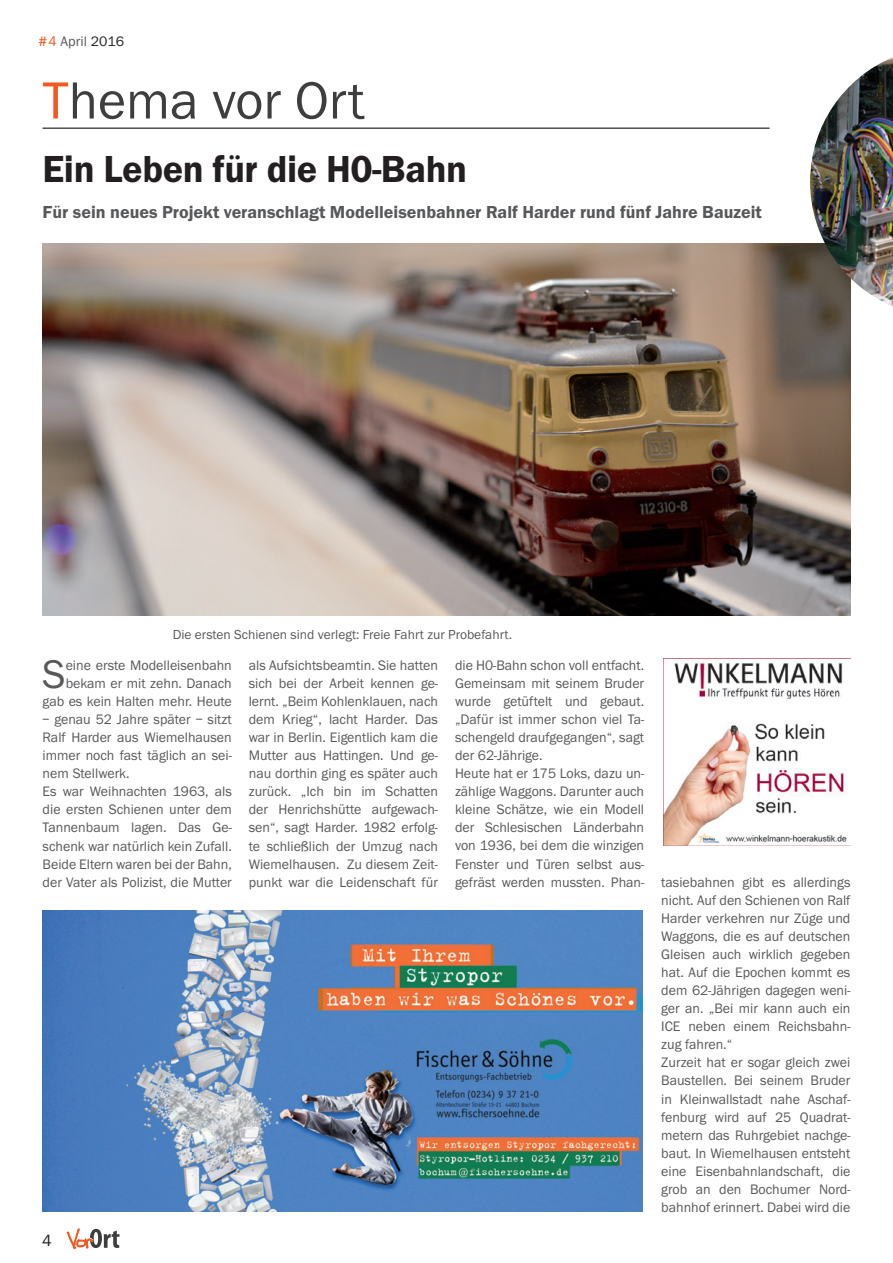
<style>
.page{position:relative;width:893px;height:1263px;background:#fff}
.page>*{position:absolute;margin:0;border:0;box-sizing:border-box;transform-origin:0 0}
.t1{font:54px "Franklin Goth EF";color:#3e3e3f}
.t2{font:41.4px "Franklin Goth EF";color:#57585a}
.t3{font:600 39px "Franklin Goth EF";letter-spacing:-.01em;color:#231f20}
.t4{font:600 18px "Franklin Goth EF";color:#57585a}
.t5{font:16.5px "Franklin Goth EF";color:#231f20}
.t6{font:14.25px/18px "Franklin Goth EF";color:#57585a;text-align:justify}
.t7{font:13.5px "Franklin Goth EF";color:#57585a}
.s1{color:#f15921}
.s2{color:#231f20}
</style>
<div class="page">
<svg style="left:67px;top:1228px;width:53px;height:21px"></svg>
<hr style="left:43px;top:128px;width:727px;height:1px;background:#231f20">
<img style="left:43px;top:243px;width:807px;height:372px">
<img style="left:43px;top:910px;width:600px;height:302px">
<img style="left:663px;top:658px;width:187px;height:187px">
<img style="left:810px;top:57px;width:83px;height:249px">
<p class="t6" style="left:39px;top:33px;width:87px"><span class="s1">#4</span> April <span class="s2">2016</span></p>
<h1 class="t1" style="left:43px;top:71px;width:324px"><span class="s1">T</span>hema vor Ort</h1>
<h3 class="t3" style="left:43px;top:147px;width:426px">Ein Leben für die H0-Bahn</h3>
<p class="t4" style="left:43px;top:202px;width:721px">Für sein neues Projekt veranschlagt Modelleisenbahner Ralf Harder rund fünf Jahre Bauzeit</p>
<p class="t7" style="left:173px;top:627px;width:341px">Die ersten Schienen sind verlegt: Freie Fahrt zur Probefahrt.</p>
<h2 class="t2" style="left:43px;top:651px;width:25px">S</h2>
<p class="t6" style="left:43px;top:656px;width:191px;text-align:right">eine erste Modelleisenbahn bekam er mit zehn. Danach gab es kein Halten mehr. Heute</p>
<p class="t6" style="left:43px;top:710px;width:191px;text-align:left">– genau 52 Jahre später – sitzt<br>Ralf Harder aus Wiemelhausen immer noch fast täglich an sei&shy;nem Stellwerk.<br>Es war Weihnachten 1963, als die ersten Schienen unter dem<br>Tannenbaum lagen. Das Ge&shy;schenk war natürlich kein Zufall.<br>Beide Eltern waren bei der Bahn, der Vater als Polizist, die Mutter</p>
<p class="t6" style="left:249px;top:656px;width:191px">als Aufsichtsbeamtin. Sie hatten sich bei der Arbeit kennen ge&shy;lernt. „Beim Kohlenklauen, nach dem Krieg“, lacht Harder. Das war in Berlin. Eigentlich kam die Mutter aus Hattingen. Und ge&shy;nau dorthin ging es später auch zurück. „Ich bin im Schatten der Henrichshütte aufgewach&shy;sen“, sagt Harder. 1982 erfolg&shy;te schließlich der Umzug nach Wiemelhausen. Zu diesem Zeit&shy;punkt war die Leidenschaft für</p>
<p class="t5" style="left:42px;top:1232px;width:11px">4</p>
<p class="t6" style="left:455px;top:656px;width:191px">die H0-Bahn schon voll entfacht.</p>
<p class="t6" style="left:455px;top:674px;width:191px">Gemeinsam mit seinem Bruder</p>
<p class="t6" style="left:455px;top:692px;width:191px">wurde getüftelt und gebaut.</p>
<p class="t6" style="left:455px;top:710px;width:191px">„Dafür ist immer schon viel Ta-</p>
<p class="t6" style="left:455px;top:728px;width:191px">schengeld draufgegangen“, sagt</p>
<p class="t6" style="left:455px;top:747px;width:89px">der 62-Jährige.</p>
<p class="t6" style="left:455px;top:765px;width:191px">Heute hat er 175 Loks, dazu un-</p>
<p class="t6" style="left:455px;top:783px;width:191px">zählige Waggons. Darunter auch</p>
<p class="t6" style="left:455px;top:801px;width:191px">kleine Schätze, wie ein Modell</p>
<p class="t6" style="left:455px;top:819px;width:191px">der Schlesischen Länderbahn</p>
<p class="t6" style="left:455px;top:837px;width:191px">von 1936, bei dem die winzigen</p>
<p class="t6" style="left:455px;top:855px;width:191px">Fenster und Türen selbst aus-</p>
<p class="t6" style="left:455px;top:873px;width:397px">gefräst werden mussten. Phan- tasiebahnen gibt es allerdings</p>
<p class="t6" style="left:661px;top:891px;width:191px">nicht. Auf den Schienen von Ralf</p>
<p class="t6" style="left:661px;top:909px;width:191px">Harder verkehren nur Züge und</p>
<p class="t6" style="left:661px;top:927px;width:191px">Waggons, die es auf deutschen</p>
<p class="t6" style="left:661px;top:945px;width:191px">Gleisen auch wirklich gegeben</p>
<p class="t6" style="left:661px;top:963px;width:191px">hat. Auf die Epochen kommt es</p>
<p class="t6" style="left:661px;top:981px;width:191px">dem 62-Jährigen dagegen weni-</p>
<p class="t6" style="left:661px;top:1000px;width:191px">ger an. „Bei mir kann auch ein</p>
<p class="t6" style="left:661px;top:1018px;width:191px">ICE neben einem Reichsbahn-</p>
<p class="t6" style="left:661px;top:1036px;width:73px">zug fahren.“</p>
<p class="t6" style="left:661px;top:1054px;width:191px">Zurzeit hat er sogar gleich zwei</p>
<p class="t6" style="left:661px;top:1072px;width:191px">Baustellen. Bei seinem Bruder</p>
<p class="t6" style="left:661px;top:1090px;width:191px">in Kleinwallstadt nahe Aschaf-</p>
<p class="t6" style="left:661px;top:1108px;width:191px">fenburg wird auf 25 Quadrat-</p>
<p class="t6" style="left:661px;top:1126px;width:191px">metern das Ruhrgebiet nachge-</p>
<p class="t6" style="left:661px;top:1144px;width:191px">baut. In Wiemelhausen entsteht</p>
<p class="t6" style="left:661px;top:1162px;width:191px">eine Eisenbahnlandschaft, die</p>
<p class="t6" style="left:661px;top:1180px;width:191px">grob an den Bochumer Nord-</p>
<p class="t6" style="left:661px;top:1198px;width:191px">bahnhof erinnert. Dabei wird die</p>
</div>
